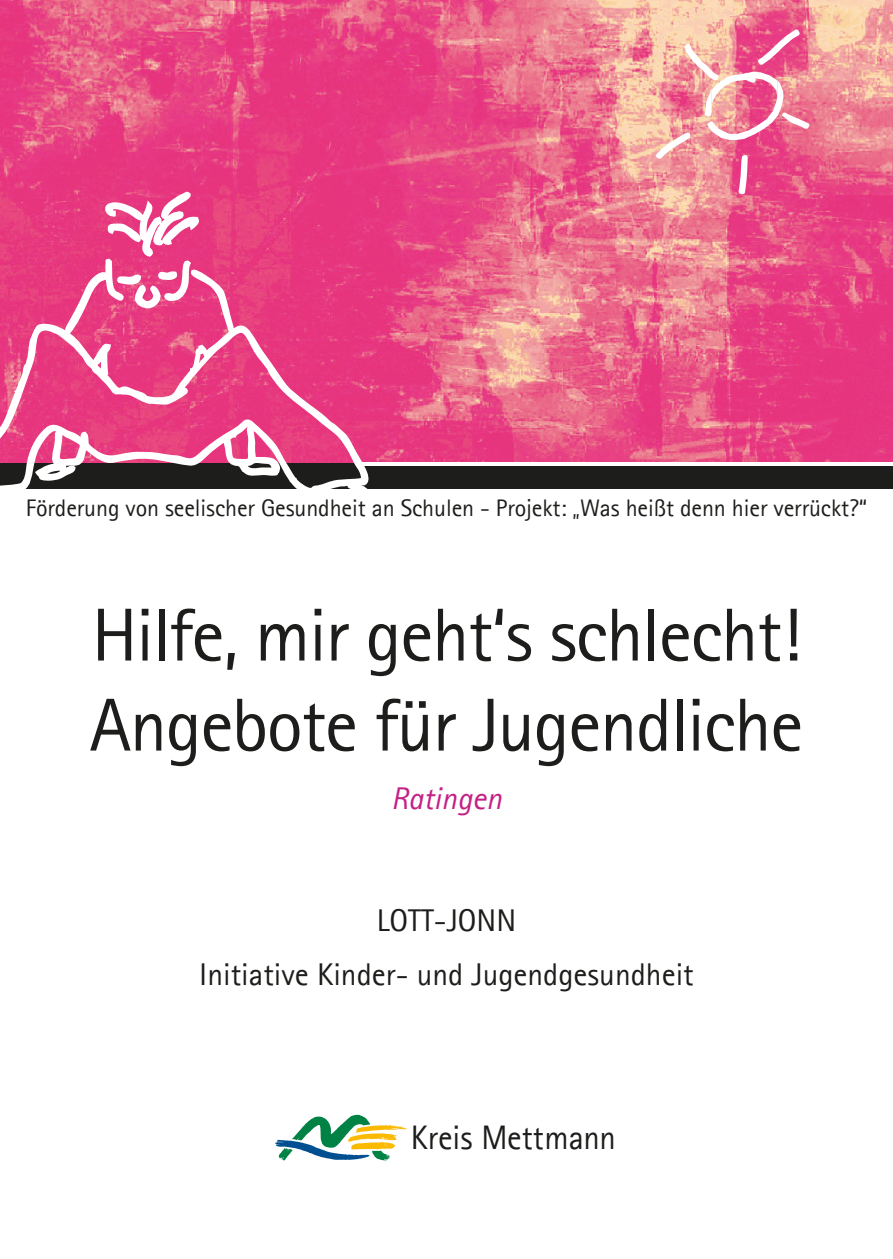
<style>
.page{position:relative;width:893px;height:1259px;background:#fff}
.page>*{position:absolute;margin:0;border:0;box-sizing:border-box;transform-origin:0 0}
.t1{font:75px/90px "Agfa Rotis Sans Serif";letter-spacing:-.02em;color:#1d1d1b}
.t2{font:34.2px "Agfa Rotis Sans Serif";color:#1d1d1b;scale:.96 1}
.t3{font:31.5px/54px "Agfa Rotis Sans Serif";color:#1d1d1b;text-align:center}
.t4{font:italic 31.5px "Agfa Rotis Sans Serif";color:#c42184}
.t5{font:24px "Agfa Rotis Sans Serif";letter-spacing:-.005em;color:#1d1d1b}
</style>
<div class="page">
<img style="left:0;top:0;width:893px;height:462px">
<div style="left:0;top:463px;width:893px;height:25px;background:#1d1d1b"></div>
<hr style="left:361px;top:463px;width:532px;height:3px;background:#fff">
<svg style="left:656px;top:29px;width:153px;height:165px;background:#ef8b9e"></svg>
<svg style="left:0;top:192px;width:403px;height:297px"></svg>
<svg style="left:275px;top:1114px;width:132px;height:46px"></svg>
<p class="t5" style="left:26px;top:494px;width:843px">Förderung von seelischer Gesundheit an Schulen - Projekt: „Was heißt denn hier verrückt?“</p>
<h1 class="t1" style="left:90px;top:589px;width:715px">Hilfe, mir geht‘s schlecht!<br>Angebote für Jugendliche</h1>
<h1 class="t4" style="left:391px;top:779px;width:112px">Ratingen</h1>
<h2 class="t3" style="left:199px;top:892px;width:496px">LOTT-JONN<br>Initiative Kinder- und Jugendgesundheit</h2>
<p class="t2" style="left:411px;top:1117px;width:215px">Kreis Mettmann</p>
</div>
